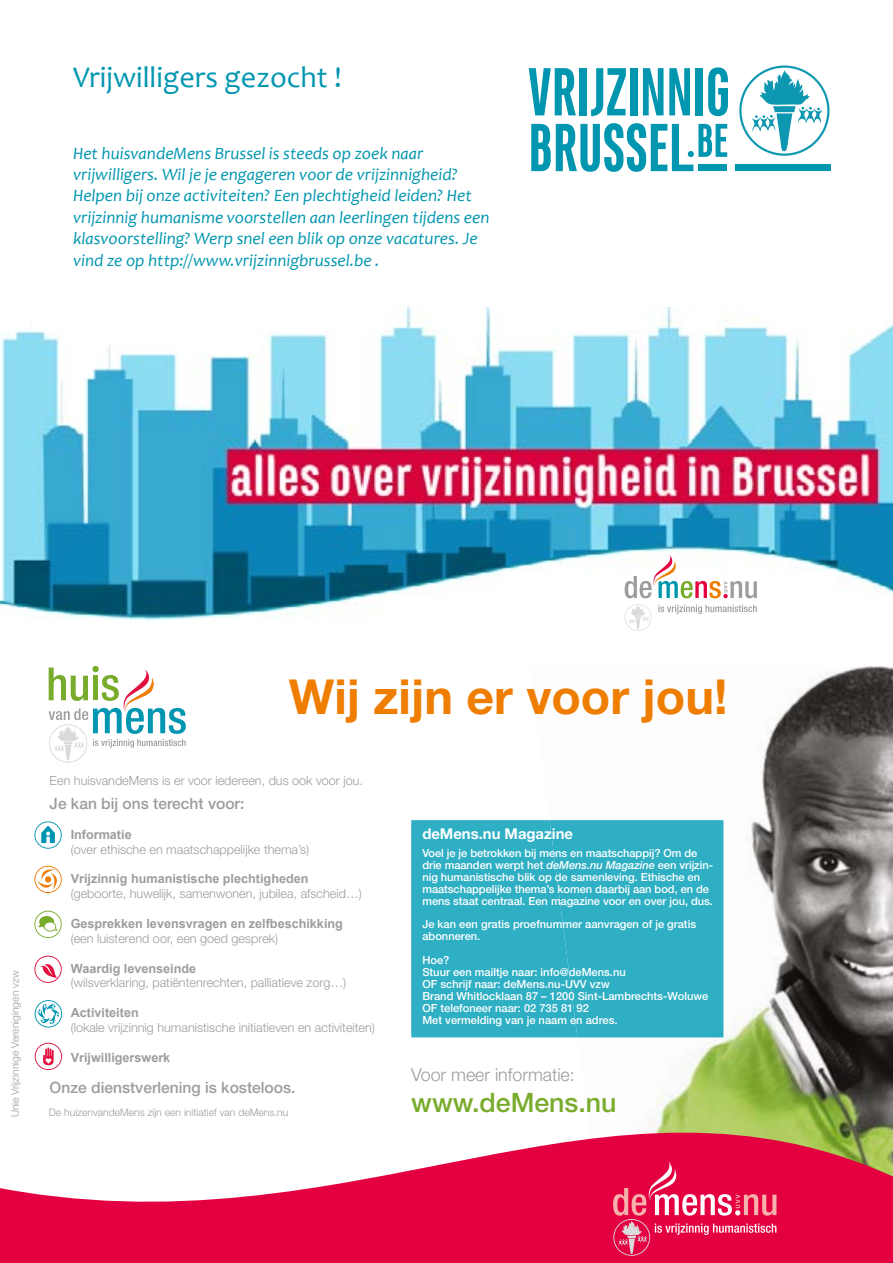
<style>
.page{position:relative;width:893px;height:1263px;background:#fff}
.page>*{position:absolute;margin:0;border:0;box-sizing:border-box;transform-origin:0 0}
.t1{font:700 48.3px "Helvetica Neue";color:#ef7d00}
.t2{font:30.15px "Candara";color:#0096af}
.t3{font:500 26.7px "Helvetica Neue";color:#79ac2c}
.t4{font:300 17.85px "Helvetica Neue";color:#9d9d9c}
.t5{font:italic 17.25px/21.5px "Candara";color:#0096af}
.t6{font:500 15.6px "Helvetica Neue";color:#9d9d9c}
.t7{font:700 14.85px "Helvetica Neue";color:#fff}
.t8{font:300 12.6px "Helvetica Neue";color:#9d9d9c}
.t9{font:700 12.6px "Arial";color:#9d9d9c}
.t10{font:500 11.1px/11.9px "Helvetica Neue";letter-spacing:-.005em;color:#fff}
.t11{font:300 10.35px "Helvetica Neue";color:#9d9d9c}
.s1{font-style:italic}
</style>
<div class="page">
<img style="left:0;top:308px;width:893px;height:312px">
<svg style="left:529px;top:68px;width:47px;height:47px"></svg>
<div style="left:580px;top:68px;width:7px;height:47px;background:#0096af"></div>
<svg style="left:591px;top:68px;width:35px;height:48px"></svg>
<div style="left:630px;top:68px;width:7px;height:47px;background:#0096af"></div>
<svg style="left:643px;top:68px;width:20px;height:47px"></svg>
<svg style="left:669px;top:68px;width:21px;height:47px"></svg>
<div style="left:696px;top:68px;width:7px;height:47px;background:#0096af"></div>
<svg style="left:708px;top:67px;width:20px;height:49px"></svg>
<svg style="left:531px;top:123px;width:196px;height:49px"></svg>
<svg style="left:739px;top:66px;width:90px;height:90px"></svg>
<div style="left:735px;top:165px;width:96px;height:6px;background:#0096af"></div>
<svg style="left:658px;top:605px;width:99px;height:9px"></svg>
<svg style="left:625px;top:555px;width:132px;height:43px"></svg>
<svg style="left:625px;top:604px;width:26px;height:27px"></svg>
<img style="left:530px;top:666px;width:363px;height:467px">
<svg style="left:0;top:1133px;width:893px;height:130px;fill:#e40040"></svg>
<div style="left:597px;top:1154px;width:214px;height:93px;background:#e40040"></div>
<div style="left:411px;top:820px;width:139px;height:217px;background:#2fafc4"></div>
<div style="left:550px;top:820px;width:173px;height:217px;background:#2eafc4"></div>
<svg style="left:34px;top:821px;width:28px;height:28px"></svg>
<svg style="left:34px;top:865px;width:28px;height:29px"></svg>
<svg style="left:34px;top:955px;width:28px;height:28px"></svg>
<svg style="left:34px;top:911px;width:28px;height:27px"></svg>
<svg style="left:34px;top:1000px;width:28px;height:27px"></svg>
<svg style="left:35px;top:1043px;width:27px;height:27px"></svg>
<svg style="left:49px;top:667px;width:137px;height:96px"></svg>
<svg style="left:613px;top:1162px;width:163px;height:94px"></svg>
<h2 class="t2" style="left:73px;top:59px;width:270px">Vrijwilligers gezocht !</h2>
<p class="t5" style="left:73px;top:142px;width:418px">Het huisvandeMens Brussel is steeds op zoek naar vrijwilligers. Wil je je engageren voor de vrijzinnigheid?<br>Helpen bij onze activiteiten? Een plechtigheid leiden? Het vrijzinnig humanisme voorstellen aan leerlingen tijdens een klasvoorstelling? Werp snel een blik op onze vacatures. Je vind ze op http://www.vrijzinnigbrussel.be .</p>
<p class="t11" style="left:9px;top:1117px;width:148px;rotate:-90deg">Unie Vrijzinnige Verenigingen vzw</p>
<h1 class="t1" style="left:289px;top:667px;width:440px">Wij zijn er voor jou!</h1>
<p class="t8" style="left:50px;top:773px;width:315px">Een huisvandeMens is er voor iedereen, dus ook voor jou.</p>
<h3 class="t6" style="left:50px;top:794px;width:196px">Je kan bij ons terecht voor:</h3>
<p class="t9" style="left:71px;top:825px;width:63px">Informatie</p>
<p class="t8" style="left:71px;top:841px;width:240px">(over ethische en maatschappelijke thema’s)</p>
<p class="t9" style="left:71px;top:870px;width:239px">Vrijzinnig humanistische plechtigheden</p>
<p class="t8" style="left:71px;top:886px;width:293px">(geboorte, huwelijk, samenwonen, jubilea, afscheid…)</p>
<p class="t9" style="left:71px;top:915px;width:274px">Gesprekken levensvragen en zelfbeschikking</p>
<p class="t8" style="left:71px;top:930px;width:209px">(een luisterend oor, een goed gesprek)</p>
<p class="t9" style="left:71px;top:959px;width:127px">Waardig levenseinde</p>
<p class="t8" style="left:71px;top:975px;width:277px">(wilsverklaring, patiëntenrechten, palliatieve zorg…)</p>
<p class="t9" style="left:71px;top:1004px;width:70px">Activiteiten</p>
<p class="t8" style="left:71px;top:1020px;width:306px">(lokale vrijzinnig humanistische initiatieven en activiteiten)</p>
<p class="t9" style="left:71px;top:1048px;width:101px">Vrijwilligerswerk</p>
<h3 class="t6" style="left:50px;top:1078px;width:247px">Onze dienstverlening is kosteloos.</h3>
<p class="t11" style="left:49px;top:1106px;width:241px">De huizenvandeMens zijn een initiatief van deMens.nu</p>
<h3 class="t7" style="left:422px;top:825px;width:152px">deMens.nu Magazine</h3>
<p class="t10" style="left:422px;top:847px;width:292px">Voel je je betrokken bij mens en maatschappij? Om de drie maanden werpt het <span class="s1">deMens.nu Magazine</span> een vrijzin&shy;nig humanistische blik op de samenleving. Ethische en maatschappelijke thema’s komen daarbij aan bod, en de mens staat centraal. Een magazine voor en over jou, dus.</p>
<p class="t10" style="left:422px;top:918px;width:275px">Je kan een gratis proefnummer aanvragen of je gratis abonneren.</p>
<p class="t10" style="left:422px;top:954px;width:287px">Hoe?<br>Stuur een mailtje naar: info@deMens.nu<br>OF schrijf naar: deMens.nu-UVV vzw<br>Brand Whitlocklaan 87 – 1200 Sint-Lambrechts-Woluwe OF telefoneer naar: 02 735 81 92<br>Met vermelding van je naam en adres.</p>
<h3 class="t4" style="left:411px;top:1063px;width:165px">Voor meer informatie:</h3>
<h3 class="t3" style="left:411px;top:1086px;width:207px">www.deMens.nu</h3>
</div>
